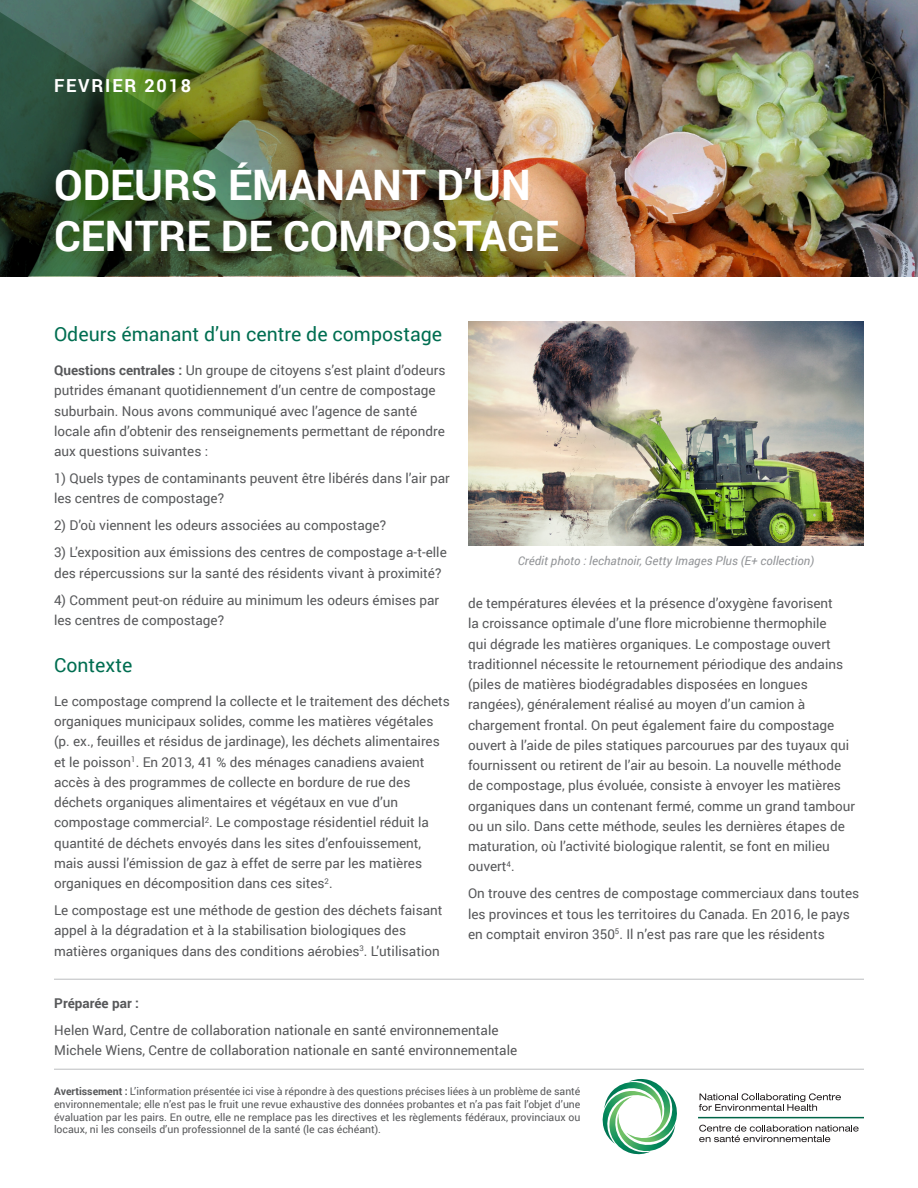
<style>
.page{position:relative;width:918px;height:1188px;background:#fff}
.page>*{position:absolute;margin:0;border:0;box-sizing:border-box;transform-origin:0 0}
.t1{font:700 42px/50.4px "Roboto";color:#fff}
.t2{font:19.5px "Roboto";color:#006e51}
.t3{font:700 18px "Roboto";letter-spacing:.1em;color:#fff}
.t4{font:13.5px/20.2px "Roboto";color:#57585a}
.t5{font:700 13.5px "Roboto";color:#57585a}
.t6{font:italic 12px "Roboto";color:#939598}
.t7{font:10.5px/12.6px "Roboto";color:#57585a;text-align:justify}
.s1{font-weight:700}
</style>
<div class="page">
<img style="left:0;top:0;width:918px;height:277px">
<hr style="left:54px;top:1069px;width:810px;height:1px;background:#bcbdc0">
<img style="left:417px;top:0;width:210px;height:276px">
<img style="left:0;top:0;width:417px;height:276px">
<svg style="left:699px;top:1093px;width:142px;height:18px"></svg>
<svg style="left:699px;top:1125px;width:160px;height:17px"></svg>
<svg style="left:602px;top:1079px;width:75px;height:76px"></svg>
<hr style="left:698px;top:1117px;width:166px;height:1px;background:#006548">
<img style="left:468px;top:321px;width:396px;height:224px">
<hr style="left:54px;top:979px;width:810px;height:1px;background:#bcbdc0">
<p class="t3" style="left:54px;top:73px;width:139px">FEVRIER 2018</p>
<p class="t1" style="left:54px;top:158px;width:506px">ODEURS ÉMANANT D’UN<br>CENTRE DE COMPOSTAGE</p>
<p class="t2" style="left:54px;top:321px;width:390px">Odeurs émanant d’un centre de compostage</p>
<p class="t4" style="left:54px;top:360px;width:393px"><span class="s1">Questions centrales :</span> Un groupe de citoyens s’est plaint d’odeurs putrides émanant quotidiennement d’un centre de compostage suburbain. Nous avons communiqué avec l’agence de santé locale afin d’obtenir des renseignements permettant de répondre aux questions suivantes :</p>
<p class="t4" style="left:54px;top:468px;width:397px">1) Quels types de contaminants peuvent être libérés dans l’air par les centres de compostage?</p>
<p class="t4" style="left:54px;top:515px;width:334px">2) D’où viennent les odeurs associées au compostage?</p>
<p class="t4" style="left:54px;top:542px;width:394px">3) L’exposition aux émissions des centres de compostage a-t-elle des répercussions sur la santé des résidents vivant à proximité?</p>
<p class="t4" style="left:54px;top:589px;width:387px">4) Comment peut-on réduire au minimum les odeurs émises par les centres de compostage?</p>
<p class="t2" style="left:54px;top:652px;width:80px">Contexte</p>
<p class="t4" style="left:54px;top:690px;width:398px">Le compostage comprend la collecte et le traitement des déchets organiques municipaux solides, comme les matières végétales (p. ex., feuilles et résidus de jardinage), les déchets alimentaires et le poisson<sup>1</sup>. En 2013, 41 % des ménages canadiens avaient accès à des programmes de collecte en bordure de rue des déchets organiques alimentaires et végétaux en vue d’un compostage commercial<sup>2</sup>. Le compostage résidentiel réduit la quantité de déchets envoyés dans les sites d’enfouissement, mais aussi l’émission de gaz à effet de serre par les matières organiques en décomposition dans ces sites<sup>2</sup>.</p>
<p class="t4" style="left:54px;top:900px;width:390px">Le compostage est une méthode de gestion des déchets faisant appel à la dégradation et à la stabilisation biologiques des matières organiques dans des conditions aérobies<sup>3</sup>. L’utilisation</p>
<p class="t6" style="left:518px;top:552px;width:298px">Crédit photo : lechatnoir, Getty Images Plus (E+ collection)</p>
<p class="t4" style="left:468px;top:593px;width:389px">de températures élevées et la présence d’oxygène favorisent<br>la croissance optimale d’une flore microbienne thermophile<br>qui dégrade les matières organiques. Le compostage ouvert traditionnel nécessite le retournement périodique des andains (piles de matières biodégradables disposées en longues rangées), généralement réalisé au moyen d’un camion à chargement frontal. On peut également faire du compostage ouvert à l’aide de piles statiques parcourues par des tuyaux qui fournissent ou retirent de l’air au besoin. La nouvelle méthode de compostage, plus évoluée, consiste à envoyer les matières organiques dans un contenant fermé, comme un grand tambour ou un silo. Dans cette méthode, seules les dernières étapes de maturation, où l’activité biologique ralentit, se font en milieu ouvert<sup>4</sup>.</p>
<p class="t4" style="left:468px;top:883px;width:393px">On trouve des centres de compostage commerciaux dans toutes les provinces et tous les territoires du Canada. En 2016, le pays en comptait environ 350<sup>5</sup>. Il n’est pas rare que les résidents</p>
<p class="t5" style="left:54px;top:993px;width:86px">Préparée par :</p>
<p class="t4" style="left:54px;top:1019px;width:464px">Helen Ward, Centre de collaboration nationale en santé environnementale<br>Michele Wiens, Centre de collaboration nationale en santé environnementale</p>
<p class="t7" style="left:54px;top:1085px;width:528px"><span class="s1">Avertissement :</span> L’information présentée ici vise à répondre à des questions précises liées à un problème de santé environnementale; elle n’est pas le fruit une revue exhaustive des données probantes et n’a pas fait l’objet d’une évaluation par les pairs. En outre, elle ne remplace pas les directives et les règlements fédéraux, provinciaux ou locaux, ni les conseils d’un professionnel de la santé (le cas échéant).</p>
</div>
